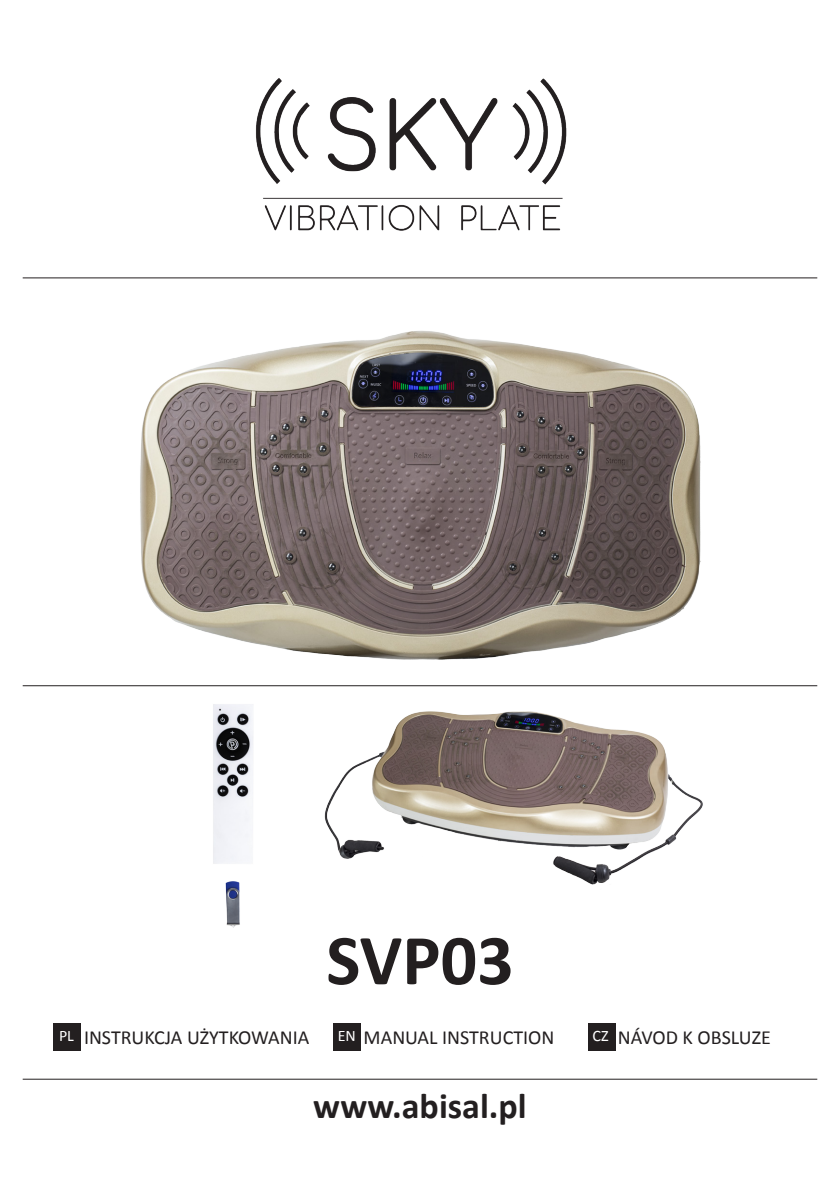
<style>
.page{position:relative;width:840px;height:1191px;background:#fff}
.page>*{position:absolute;margin:0;border:0;box-sizing:border-box;transform-origin:0 0}
.t1{font:700 72px "Calibri";color:#231f20}
.t2{font:700 36px "Calibri";color:#231f20}
.t3{font:20px "Calibri";color:#231f20}
.t4{font:16px "Calibri";color:#fff}
</style>
<div class="page">
<img style="left:102px;top:331px;width:631px;height:356px">
<img style="left:256px;top:78px;width:311px;height:153px">
<hr style="left:23px;top:277px;width:793px;height:1px;background:#231f20">
<hr style="left:23px;top:1078px;width:793px;height:1px;background:#231f20">
<div style="left:53px;top:1023px;width:28px;height:27px;background:#231f20"></div>
<div style="left:333px;top:1023px;width:27px;height:27px;background:#231f20"></div>
<div style="left:587px;top:1023px;width:28px;height:27px;background:#231f20"></div>
<hr style="left:23px;top:685px;width:793px;height:1px;background:#231f20">
<img style="left:324px;top:711px;width:379px;height:174px">
<img style="left:213px;top:704px;width:40px;height:224px">
<p class="t1" style="left:326px;top:914px;width:189px">SVP03</p>
<p class="t4" style="left:59px;top:1025px;width:16px">PL</p>
<p class="t3" style="left:84px;top:1025px;width:227px">INSTRUKCJA UŻYTKOWANIA</p>
<p class="t3" style="left:363px;top:1025px;width:192px">MANUAL INSTRUCTION</p>
<p class="t3" style="left:617px;top:1025px;width:154px">NÁVOD K OBSLUZE</p>
<p class="t4" style="left:337px;top:1025px;width:20px">EN</p>
<p class="t4" style="left:592px;top:1025px;width:18px">CZ</p>
<p class="t2" style="left:313px;top:1083px;width:215px">www.abisal.pl</p>
</div>
